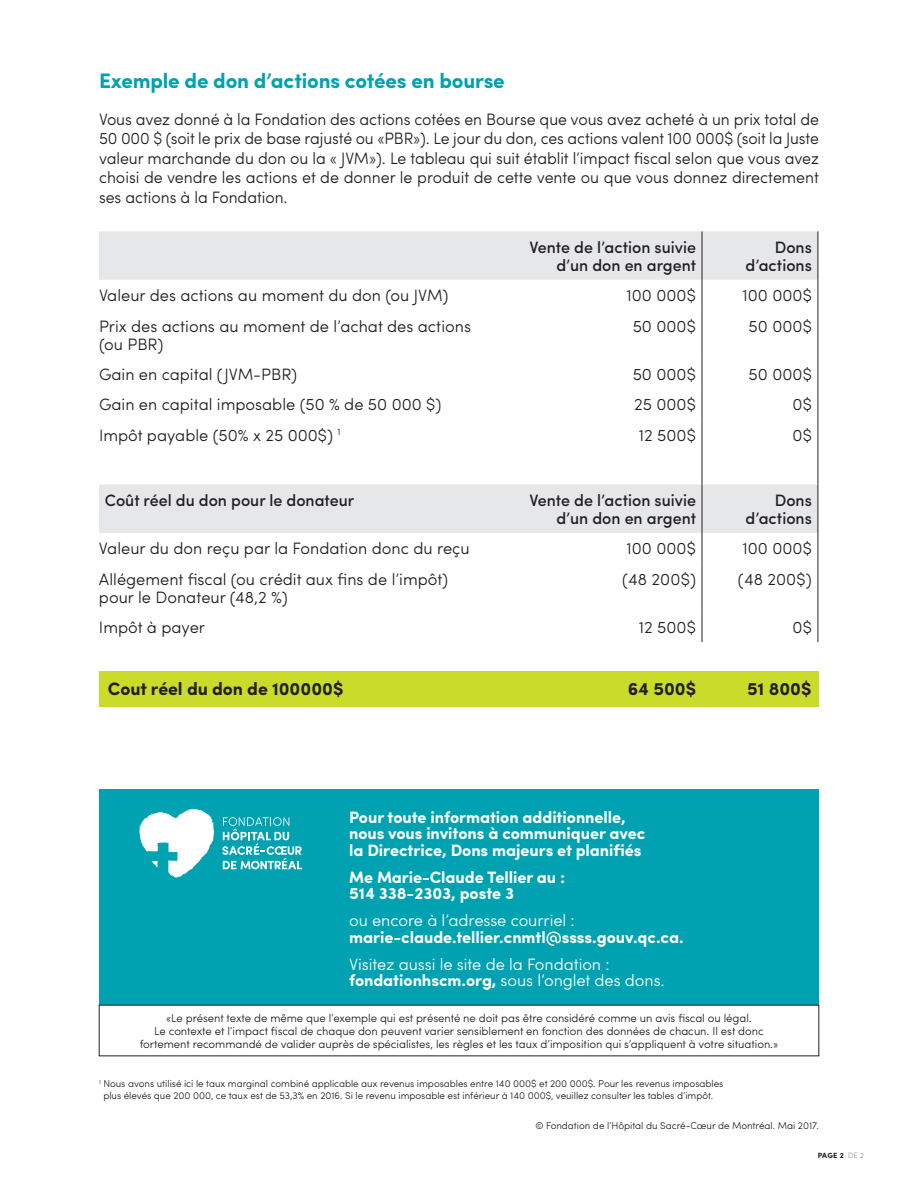
<style>
.page{position:relative;width:918px;height:1188px;background:#fff}
.page>*{position:absolute;margin:0;border:0;box-sizing:border-box;transform-origin:0 0}
.Sous-titres{font:700 21px "Sofia Pro";letter-spacing:-.01em;color:#00a2b1}
.Texte{font:700 18px "Sofia Pro";letter-spacing:-.005em;color:#231f20}
.Texte-2{font:300 16.5px/19.5px "Sofia Pro";color:#231f20}
.Texte-3{font:700 16.5px/16.5px "Sofia Pro";letter-spacing:-.005em;color:#fff}
.t1{font:500 16.5px/18px "Sofia Pro";color:#231f20;text-align:right}
.Texte-4{font:300 16.5px/16.5px "Sofia Pro";letter-spacing:-.005em;color:#fff}
.Texte-5{font:300 11.4px/12.9px "Sofia Pro";letter-spacing:-.005em;color:#231f20;text-align:center}
.Texte-6{font:300 9.9px/12px "Sofia Pro";letter-spacing:-.005em;color:#231f20;text-align:center}
.t2{font:700 7.5px "Sofia Pro";color:#231f20}
.s1{font-weight:300}
.s2{font-weight:700}
.s3{font-weight:200}
</style>
<div class="page">
<div style="left:99px;top:671px;width:720px;height:36px;background:#cadb2a"></div>
<svg style="left:99px;top:231px;width:719px;height:302px"></svg>
<hr style="left:702px;top:231px;width:1px;height:49px;background:#231f20">
<hr style="left:818px;top:231px;width:1px;height:49px;background:#231f20">
<hr style="left:702px;top:280px;width:1px;height:30px;background:#231f20">
<hr style="left:818px;top:280px;width:1px;height:30px;background:#231f20">
<hr style="left:702px;top:310px;width:1px;height:48px;background:#231f20">
<hr style="left:818px;top:310px;width:1px;height:48px;background:#231f20">
<hr style="left:702px;top:358px;width:1px;height:31px;background:#231f20">
<hr style="left:818px;top:358px;width:1px;height:31px;background:#231f20">
<hr style="left:702px;top:389px;width:1px;height:30px;background:#231f20">
<hr style="left:818px;top:389px;width:1px;height:30px;background:#231f20">
<hr style="left:702px;top:419px;width:1px;height:65px;background:#231f20">
<hr style="left:818px;top:419px;width:1px;height:65px;background:#231f20">
<hr style="left:702px;top:484px;width:1px;height:49px;background:#231f20">
<hr style="left:818px;top:484px;width:1px;height:49px;background:#231f20">
<hr style="left:702px;top:533px;width:1px;height:30px;background:#231f20">
<hr style="left:818px;top:533px;width:1px;height:30px;background:#231f20">
<hr style="left:702px;top:563px;width:1px;height:49px;background:#231f20">
<hr style="left:818px;top:563px;width:1px;height:49px;background:#231f20">
<hr style="left:702px;top:612px;width:1px;height:30px;background:#231f20">
<hr style="left:818px;top:612px;width:1px;height:30px;background:#231f20">
<div style="left:99px;top:789px;width:720px;height:216px;background:#00a2b1"></div>
<svg style="left:222px;top:817px;width:80px;height:52px"></svg>
<svg style="left:139px;top:809px;width:76px;height:69px"></svg>
<p class="Sous-titres" style="left:99px;top:64px;width:407px">Exemple de don d’actions cotées en bourse</p>
<p class="Texte-2" style="left:99px;top:108px;width:722px;text-align:justify">Vous avez donné à la Fondation des actions cotées en Bourse que vous avez acheté à un prix total de 50 000 $ (soit le prix de base rajusté ou «PBR»). Le jour du don, ces actions valent 100 000$ (soit la Juste valeur marchande du don ou la « JVM»). Le tableau qui suit établit l’impact fiscal selon que vous avez choisi de vendre les actions et de donner le produit de cette vente ou que vous donnez directement ses actions à la Fondation.</p>
<p class="t1" style="left:529px;top:237px;width:168px">Vente de l’action suivie d’un don en argent</p>
<p class="t1" style="left:746px;top:237px;width:68px">Dons d’actions</p>
<p class="Texte-2" style="left:99px;top:285px;width:351px">Valeur des actions au moment du don (ou JVM)</p>
<p class="Texte-2" style="left:627px;top:285px;width:71px">100 000 $</p>
<p class="Texte-2" style="left:743px;top:285px;width:71px">100 000 $</p>
<p class="Texte-2" style="left:99px;top:316px;width:374px;line-height:18px">Prix des actions au moment de l’achat des actions (ou PBR)</p>
<p class="Texte-2" style="left:633px;top:315px;width:65px">50 000 $</p>
<p class="Texte-2" style="left:749px;top:315px;width:65px">50 000 $</p>
<p class="Texte-2" style="left:99px;top:363px;width:200px">Gain en capital (JVM-PBR)</p>
<p class="Texte-2" style="left:633px;top:363px;width:65px">50 000 $</p>
<p class="Texte-2" style="left:749px;top:363px;width:65px">50 000 $</p>
<p class="Texte-2" style="left:99px;top:394px;width:344px">Gain en capital imposable (50 % de 50 000 $)</p>
<p class="Texte-2" style="left:634px;top:394px;width:63px">25 000 $</p>
<p class="Texte-2" style="left:792px;top:394px;width:21px">0 $</p>
<p class="Texte-2" style="left:99px;top:424px;width:243px">Impôt payable (50% x 25 000$) <sup>1</sup></p>
<p class="Texte-2" style="left:639px;top:424px;width:59px">12 500 $</p>
<p class="Texte-2" style="left:792px;top:424px;width:21px">0 $</p>
<p class="t1" style="left:105px;top:490px;width:251px">Coût réel du don pour le donateur</p>
<p class="t1" style="left:529px;top:490px;width:168px">Vente de l’action suivie d’un don en argent</p>
<p class="t1" style="left:746px;top:490px;width:68px">Dons d’actions</p>
<p class="Texte-2" style="left:99px;top:538px;width:372px">Valeur du don reçu par la Fondation donc du reçu</p>
<p class="Texte-2" style="left:627px;top:538px;width:71px">100 000 $</p>
<p class="Texte-2" style="left:743px;top:538px;width:71px">100 000 $</p>
<p class="Texte-2" style="left:99px;top:569px;width:351px;line-height:18px">Allégement fiscal (ou crédit aux fins de l’impôt) pour le Donateur (48,2 %)</p>
<p class="Texte-2" style="left:622px;top:568px;width:75px">( 48 200 $ )</p>
<p class="Texte-2" style="left:738px;top:568px;width:75px">( 48 200 $ )</p>
<p class="Texte-2" style="left:99px;top:616px;width:108px">Impôt à payer</p>
<p class="Texte-2" style="left:639px;top:616px;width:59px">12 500 $</p>
<p class="Texte-2" style="left:792px;top:616px;width:21px">0 $</p>
<p class="Texte" style="left:108px;top:674px;width:237px">Cout réel du don de 100 000 $</p>
<p class="Texte" style="left:628px;top:674px;width:70px">64 500 $</p>
<p class="Texte" style="left:747px;top:674px;width:66px">51 800 $</p>
<p class="Texte-3" style="left:349px;top:808px;width:298px">Pour toute information additionnelle, nous vous invitons à communiquer avec la Directrice, Dons majeurs et planifiés</p>
<p class="Texte-3" style="left:349px;top:868px;width:217px">Me Marie-Claude Tellier au :<br>514 338-2303, poste 3</p>
<p class="Texte-3" style="left:349px;top:911px;width:336px"><span class="s1">ou encore à l’adresse courriel : </span>marie-claude.tellier.cnmtl@ssss.gouv.qc.ca.</p>
<p class="Texte-4" style="left:349px;top:955px;width:317px">Visitez aussi le site de la Fondation : <span class="s2">fondationhscm.org,</span> sous l’onglet des dons.</p>
<p class="Texte-5" style="left:140px;top:1011px;width:640px">«Le présent texte de même que l’exemple qui est présenté ne doit pas être considéré comme un avis fiscal ou légal.<br>Le contexte et l’impact fiscal de chaque don peuvent varier sensiblement en fonction des données de chacun. Il est donc fortement recommandé de valider auprès de spécialistes, les règles et les taux d’imposition qui s’appliquent à votre situation.»</p>
<p class="Texte-6" style="left:99px;top:1077px;width:626px"><sup>1</sup> Nous avons utilisé ici le taux marginal combiné applicable aux revenus imposables entre 140 000$ et 200 000$. Pour les revenus imposables plus élevés que 200 000, ce taux est de 53,3% en 2016. Si le revenu imposable est inférieur à 140 000$, veuillez consulter les tables d’impôt.</p>
<p class="Texte-6" style="left:535px;top:1119px;width:285px">© Fondation de l’Hôpital du Sacré-Cœur de Montréal. Mai 2017.</p>
<p class="t2" style="left:818px;top:1149px;width:48px">PAGE 2 <span class="s3">DE 2</span></p>
</div>
